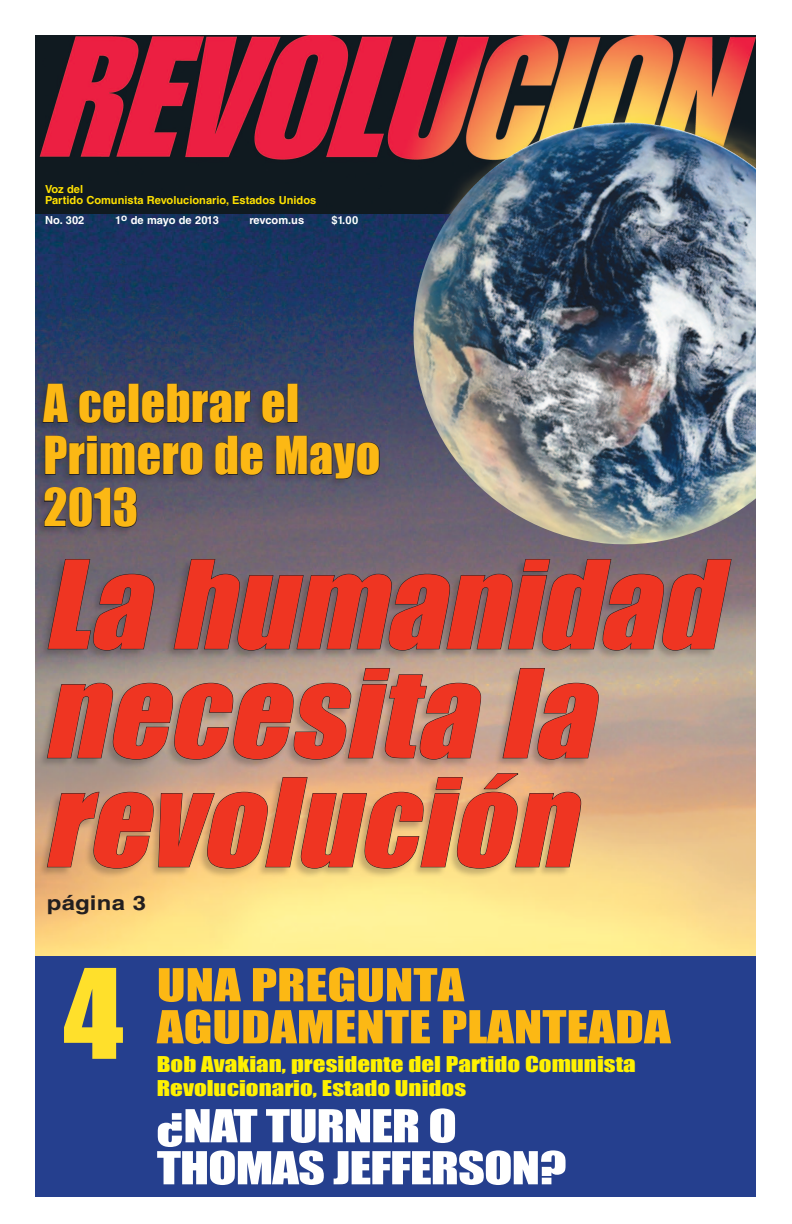
<style>
.page{position:relative;width:792px;height:1224px;background:#fff}
.page>*{position:absolute;margin:0;border:0;box-sizing:border-box;transform-origin:0 0}
.t1{font:115px "Impact";color:#ffe02b;scale:1.05 1}
.t2{font:italic 113px/109px "Impact";color:#ef3522;scale:1.04 1}
.t3{font:48px/52px "Impact";letter-spacing:.01em;color:#fcb814}
.t4{font:42px/42px "Impact";color:#fcb814;scale:1.25 1}
.t5{font:42px/42px "Impact";letter-spacing:-.02em;color:#fff;scale:1.25 1}
.t6{font:700 20.1px "Helvetica LT Std";letter-spacing:.01em;color:#231f20;scale:1.19 1}
.t7{font:20px/24px "Impact";color:#fff101;scale:1.25 1}
.t8{font:700 11.1px/11px "Helvetica LT Std";color:#ffe101}
.t9{font:700 11.1px "Helvetica LT Std";color:#fff}
</style>
<div class="page">
<img style="left:36px;top:213px;width:720px;height:744px">
<img style="left:36px;top:35px;width:720px;height:178px">
<div style="left:35px;top:957px;width:721px;height:240px;background:#253f8e"></div>
<div style="left:33px;top:383px;width:699px;height:495px;background:#231f20;opacity:.25"></div>
<svg style="left:42px;top:383px;width:27px;height:40px"></svg>
<svg style="left:78px;top:390px;width:48px;height:34px;background:#34394f"></svg>
<div style="left:128px;top:384px;width:11px;height:39px;border:1px solid #231f20"></div>
<svg style="left:141px;top:383px;width:110px;height:41px;background:#373b53"></svg>
<svg style="left:262px;top:390px;width:23px;height:34px"></svg>
<div style="left:287px;top:384px;width:11px;height:39px;border:1px solid #231f20"></div>
<svg style="left:44px;top:435px;width:159px;height:41px;background:#414154"></svg>
<svg style="left:215px;top:435px;width:49px;height:41px;background:#454254"></svg>
<svg style="left:275px;top:435px;width:105px;height:45px;background:#484557"></svg>
<svg style="left:44px;top:487px;width:94px;height:41px;background:#4e4856"></svg>
<svg style="left:47px;top:558px;width:108px;height:93px;background:#665d64"></svg>
<svg style="left:173px;top:558px;width:559px;height:93px;background:#746467"></svg>
<svg style="left:46px;top:667px;width:436px;height:93px;background:#9f8a7c"></svg>
<svg style="left:502px;top:667px;width:97px;height:93px;background:#a58d7e"></svg>
<svg style="left:46px;top:772px;width:536px;height:97px;background:#c39d70"></svg>
<img style="left:393px;top:123px;width:363px;height:442px">
<p class="t8" style="left:45px;top:183px;width:273px">Voz del<br>Partido Comunista Revolucionario, Estados Unidos</p>
<p class="t9" style="left:45px;top:213px;width:41px">No. 302</p>
<p class="t9" style="left:115px;top:213px;width:105px">1<sup>o</sup> de mayo de 2013</p>
<p class="t9" style="left:249px;top:213px;width:56px">revcom.us</p>
<p class="t9" style="left:331px;top:213px;width:28px">$1.00</p>
<h3 class="t3" style="left:43px;top:376px;width:339px">A celebrar el<br>Primero de Mayo<br>2013</h3>
<h2 class="t2" style="left:43px;top:547px;width:682px">Lahumanidad necesita la revolución</h2>
<p class="t6" style="left:47px;top:891px;width:85px">página 3</p>
<h1 class="t1" style="left:63px;top:925px;width:59px">4</h1>
<h3 class="t4" style="left:157px;top:963px;width:413px">UNA PREGUNTA<br>AGUDAMENTE PLANTEADA</h3>
<p class="t7" style="left:157px;top:1051px;width:385px">Bob Avakian, presidente del Partido Comunista<br>Revolucionario, Estado Unidos</p>
<h3 class="t5" style="left:157px;top:1104px;width:329px">¿NAT TURNER O<br>THOMAS JEFFERSON?</h3>
</div>
